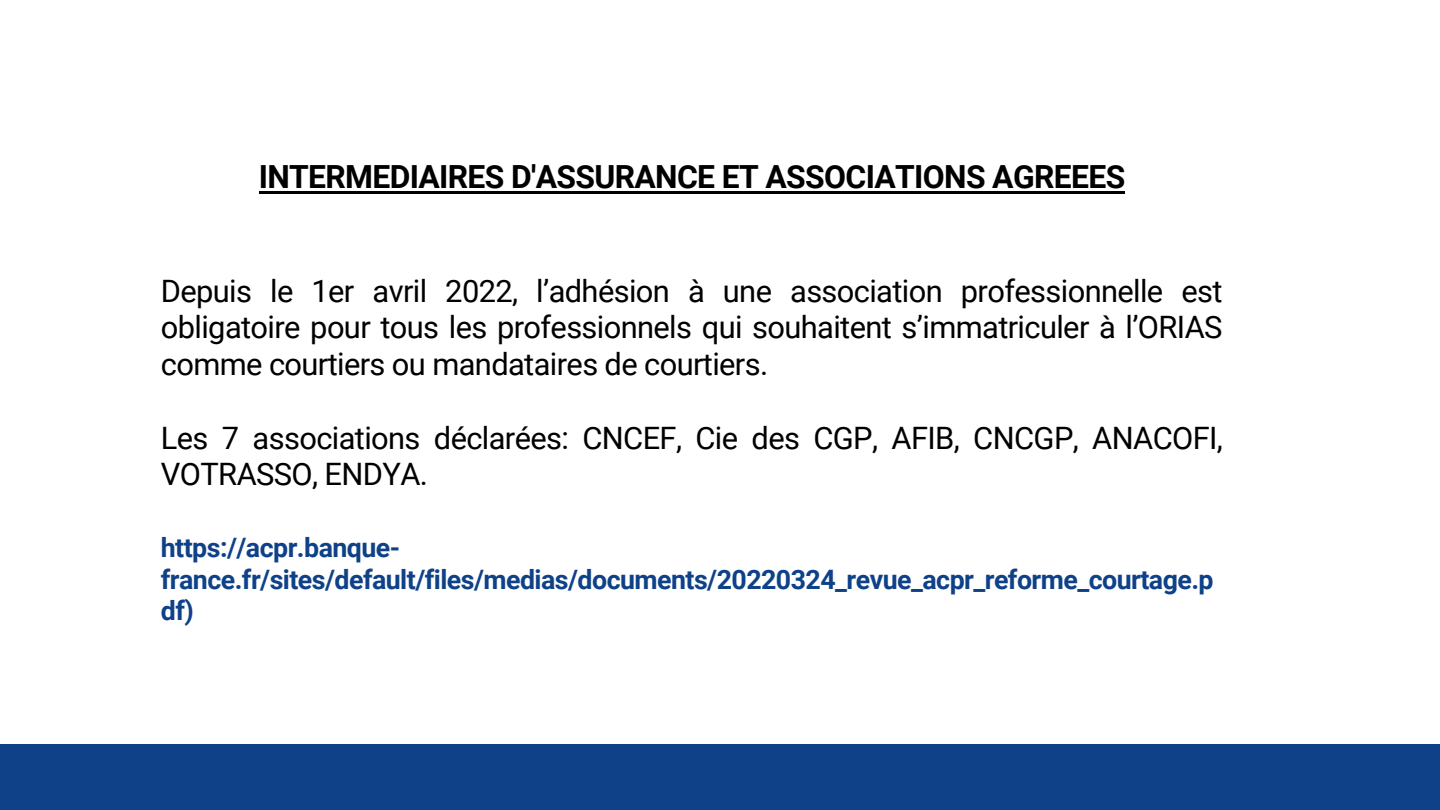
<style>
.page{position:relative;width:1440px;height:810px;background:#fff}
.page>*{position:absolute;margin:0;border:0;box-sizing:border-box;transform-origin:0 0}
.t1{font:700 31.9px "Roboto";letter-spacing:-.02em;color:#000}
.t2{font:30.9px/36.8px "Roboto";letter-spacing:-.02em;color:#000;text-align:justify}
.t3{font:700 26.8px/31.5px "Roboto";letter-spacing:-.02em;color:#0e4188}
</style>
<div class="page">
<div style="left:1px;top:745px;width:1439px;height:65px;background:#0e4188"></div>
<hr style="left:259px;top:191px;width:506px;height:3px;background:#000">
<hr style="left:765px;top:191px;width:360px;height:3px;background:#000">
<p class="t1" style="left:259px;top:159px;width:868px">INTERMEDIAIRES D'ASSURANCE ET ASSOCIATIONS AGREEES</p>
<p class="t2" style="left:161px;top:273px;width:1063px">Depuis le 1er avril 2022, l’adhésion à une association professionnelle est obligatoire pour tous les professionnels qui souhaitent s’immatriculer à l’ORIAS comme courtiers ou mandataires de courtiers.</p>
<p class="t2" style="left:161px;top:420px;width:1064px">Les 7 associations déclarées: CNCEF, Cie des CGP, AFIB, CNCGP, ANACOFI,<br>VOTRASSO, ENDYA.</p>
<p class="t3" style="left:161px;top:532px;width:1054px">https://acpr.banque&shy;france.fr/sites/default/files/medias/documents/20220324_revue_acpr_reforme_courtage.p df)</p>
</div>
